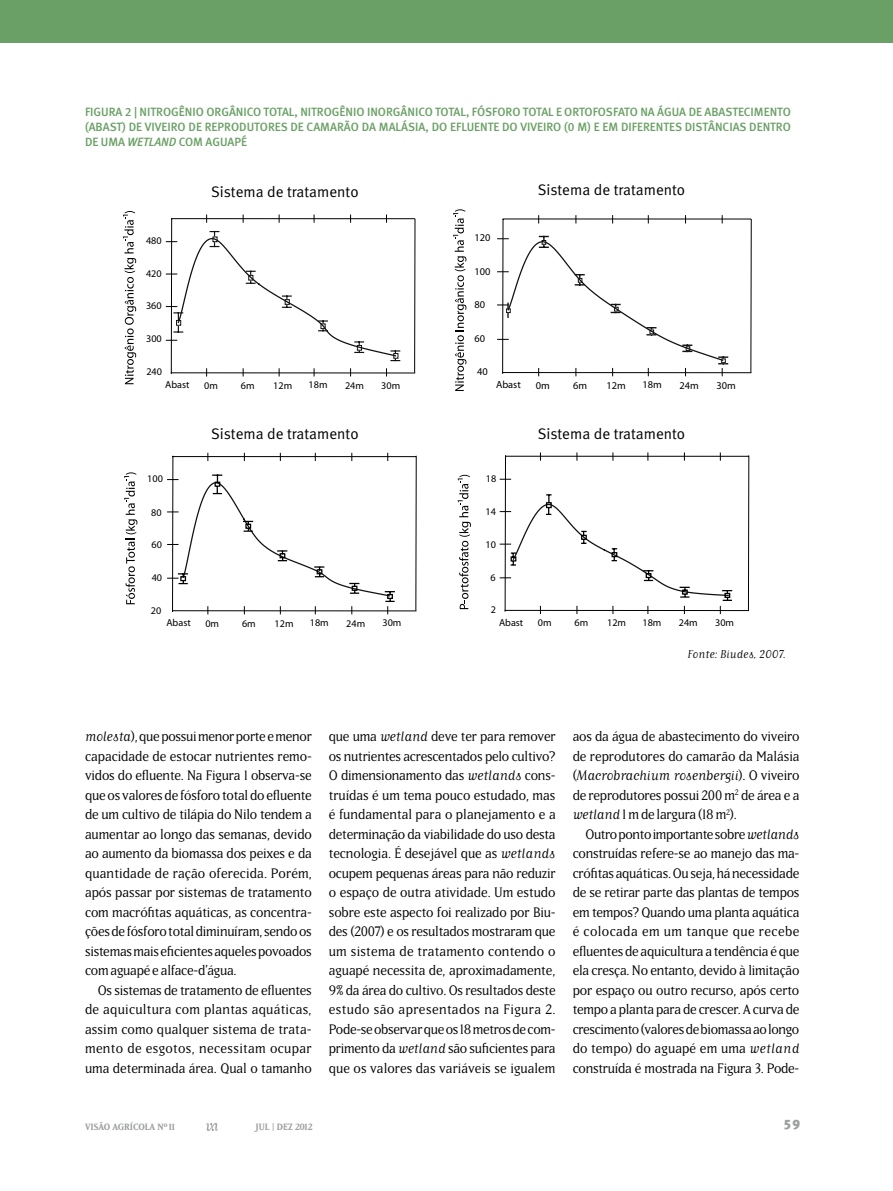
<style>
.page{position:relative;width:893px;height:1191px;background:#fff}
.page>*{position:absolute;margin:0;border:0;box-sizing:border-box;transform-origin:0 0}
.t1{font:15.3px "Meta Normal LF";color:#000}
.t2{font:13.5px/19.5px "Matrix Book Lining";letter-spacing:-.02em;color:#000;text-align:justify}
.t3{font:13.5px "Meta Black Caps Expert";color:#9c9e9f}
.t4{font:12px/15px "Meta Medium LF";color:#6aa065;text-align:justify}
.t5{font:italic 11.25px "Matrix Book Lining";color:#000}
.t6{font:10.35px "Myriad Pro";color:#000}
.t7{font:10.2px "Myriad Pro";color:#000}
.t8{font:700 9px "Matrix Book Lining";color:#9c9e9f}
.s1{font-style:italic}
</style>
<div class="page">
<svg style="left:166px;top:231px;width:234px;height:130px"></svg>
<hr style="left:171px;top:372px;width:244px;height:1px;background:#000">
<hr style="left:171px;top:219px;width:1px;height:155px;background:#000">
<hr style="left:414px;top:219px;width:1px;height:154px;background:#000">
<hr style="left:171px;top:218px;width:244px;height:1px;background:#000">
<hr style="left:502px;top:372px;width:249px;height:1px;background:#000">
<hr style="left:502px;top:219px;width:1px;height:155px;background:#000">
<hr style="left:750px;top:219px;width:2px;height:153px;background:#000">
<hr style="left:503px;top:219px;width:248px;height:1px;background:#000">
<svg style="left:497px;top:236px;width:231px;height:140px"></svg>
<hr style="left:505px;top:610px;width:244px;height:1px;background:#000">
<hr style="left:505px;top:455px;width:1px;height:156px;background:#000">
<hr style="left:748px;top:455px;width:1px;height:155px;background:#000">
<hr style="left:505px;top:456px;width:244px;height:1px;background:#000">
<svg style="left:500px;top:493px;width:233px;height:121px"></svg>
<hr style="left:172px;top:610px;width:244px;height:1px;background:#000">
<hr style="left:172px;top:456px;width:1px;height:156px;background:#000">
<hr style="left:415px;top:456px;width:2px;height:154px;background:#000">
<hr style="left:172px;top:456px;width:244px;height:1px;background:#000">
<svg style="left:167px;top:474px;width:228px;height:140px"></svg>
<svg style="left:123px;top:211px;width:13px;height:173px"></svg>
<svg style="left:124px;top:472px;width:13px;height:132px"></svg>
<svg style="left:453px;top:209px;width:13px;height:182px"></svg>
<svg style="left:458px;top:475px;width:13px;height:134px"></svg>
<div style="left:0;top:0;width:893px;height:43px;background:#6aa065"></div>
<svg style="left:206px;top:1123px;width:11px;height:7px"></svg>
<p class="t4" style="left:85px;top:104px;width:707px">FIGURA 2 | N ITROGÊNIO ORGÂNICO TOTAL, NITROGÊNIO INORGÂNICO TOTAL, FÓSFORO TOTAL E ORTOFOSFATO NA ÁGUA DE ABASTECIMENTO (ABAST) DE VIVEIRO DE REPRODUTORES DE CAMARÃO DA MALÁSIA, DO EFLUENTE DO VIVEIRO (0 M) E EM DIFERENTES DISTÂNCIAS DENTRO DE UMA <span class="s1">WETLAND</span> COM AGUAPÉ</p>
<p class="t1" style="left:211px;top:183px;width:149px">Sistema de tratamento</p>
<p class="t1" style="left:538px;top:181px;width:149px">Sistema de tratamento</p>
<p class="t7" style="left:146px;top:234px;width:17px">480</p>
<p class="t6" style="left:475px;top:231px;width:17px">120</p>
<p class="t7" style="left:146px;top:267px;width:17px">420</p>
<p class="t6" style="left:475px;top:265px;width:17px">100</p>
<p class="t7" style="left:146px;top:300px;width:17px">360</p>
<p class="t6" style="left:475px;top:298px;width:12px">80</p>
<p class="t7" style="left:146px;top:332px;width:17px">300</p>
<p class="t6" style="left:474px;top:332px;width:12px">60</p>
<p class="t7" style="left:146px;top:365px;width:17px">240</p>
<p class="t6" style="left:477px;top:365px;width:12px">40</p>
<p class="t7" style="left:165px;top:378px;width:26px">Abast</p>
<p class="t7" style="left:204px;top:379px;width:15px">0m</p>
<p class="t7" style="left:241px;top:379px;width:15px">6m</p>
<p class="t7" style="left:273px;top:379px;width:20px">12m</p>
<p class="t7" style="left:309px;top:378px;width:20px">18m</p>
<p class="t7" style="left:345px;top:379px;width:20px">24m</p>
<p class="t7" style="left:381px;top:379px;width:20px">30m</p>
<p class="t6" style="left:496px;top:378px;width:26px">Abast</p>
<p class="t6" style="left:536px;top:379px;width:15px">0m</p>
<p class="t6" style="left:573px;top:379px;width:15px">6m</p>
<p class="t6" style="left:606px;top:379px;width:21px">12m</p>
<p class="t6" style="left:642px;top:378px;width:21px">18m</p>
<p class="t6" style="left:679px;top:379px;width:21px">24m</p>
<p class="t6" style="left:716px;top:379px;width:21px">30m</p>
<p class="t1" style="left:211px;top:424px;width:149px">Sistema de tratamento</p>
<p class="t1" style="left:538px;top:424px;width:149px">Sistema de tratamento</p>
<p class="t7" style="left:147px;top:473px;width:17px">100</p>
<p class="t7" style="left:486px;top:472px;width:12px">18</p>
<p class="t7" style="left:151px;top:506px;width:12px">80</p>
<p class="t7" style="left:486px;top:505px;width:12px">14</p>
<p class="t7" style="left:152px;top:538px;width:12px">60</p>
<p class="t7" style="left:486px;top:538px;width:12px">10</p>
<p class="t7" style="left:152px;top:571px;width:12px">40</p>
<p class="t7" style="left:490px;top:571px;width:7px">6</p>
<p class="t7" style="left:151px;top:604px;width:12px">20</p>
<p class="t7" style="left:491px;top:603px;width:7px">2</p>
<p class="t7" style="left:166px;top:616px;width:26px">Abast</p>
<p class="t7" style="left:205px;top:617px;width:15px">0m</p>
<p class="t7" style="left:242px;top:617px;width:15px">6m</p>
<p class="t7" style="left:275px;top:617px;width:20px">12m</p>
<p class="t7" style="left:310px;top:616px;width:20px">18m</p>
<p class="t7" style="left:346px;top:617px;width:20px">24m</p>
<p class="t7" style="left:383px;top:616px;width:20px">30m</p>
<p class="t7" style="left:499px;top:616px;width:26px">Abast</p>
<p class="t7" style="left:538px;top:617px;width:15px">0m</p>
<p class="t7" style="left:575px;top:617px;width:15px">6m</p>
<p class="t7" style="left:607px;top:616px;width:20px">12m</p>
<p class="t7" style="left:642px;top:616px;width:20px">18m</p>
<p class="t7" style="left:679px;top:616px;width:20px">24m</p>
<p class="t7" style="left:715px;top:616px;width:20px">30m</p>
<p class="t5" style="left:687px;top:647px;width:100px">Fonte: Biudes, 2007.</p>
<p class="t2" style="left:85px;top:726px;width:228px"><span class="s1">molesta</span>), que possui menor porte e menor capacidade de estocar nutrientes remo&shy;vidos do efluente. Na Figura 1 observa-se que os valores de fósforo total do efluente de um cultivo de tilápia do Nilo tendem a aumentar ao longo das semanas, devido ao aumento da biomassa dos peixes e da quantidade de ração oferecida. Porém, após passar por sistemas de tratamento com macrófitas aquáticas, as concentra&shy;ções de fósforo total diminuíram, sendo os sistemas mais eficientes aqueles povoados com aguapé e alface-d’água.</p>
<p class="t2" style="left:85px;top:980px;width:228px;text-indent:13px">Os sistemas de tratamento de efluentes de aquicultura com plantas aquáticas, assim como qualquer sistema de trata&shy;mento de esgotos, necessitam ocupar uma determinada área. Qual o tamanho</p>
<p class="t2" style="left:329px;top:726px;width:228px">que uma <span class="s1">wetland</span> deve ter para remover os nutrientes acrescentados pelo cultivo?<br>O dimensionamento das <span class="s1">wetlands</span> cons&shy;truídas é um tema pouco estudado, mas é fundamental para o planejamento e a determinação da viabilidade do uso desta tecnologia. É desejável que as <span class="s1">wetlands </span>ocupem pequenas áreas para não reduzir o espaço de outra atividade. Um estudo sobre este aspecto foi realizado por Biu&shy;des (2007) e os resultados mostraram que um sistema de tratamento contendo o aguapé necessita de, aproximadamente, 9% da área do cultivo. Os resultados deste estudo são apresentados na Figura 2.<br>Pode-se observar que os 18 metros de com&shy;primento da <span class="s1">wetland</span> são suficientes para que os valores das variáveis se igualem</p>
<p class="t2" style="left:573px;top:726px;width:228px">aos da água de abastecimento do viveiro de reprodutores do camarão da Malásia (<span class="s1">Macrobrachium rosenbergii</span>). O viveiro de reprodutores possui 200 m<sup>2</sup> de área e a <span class="s1">wetland</span> 1 m de largura (18 m<sup>2</sup>).</p>
<p class="t2" style="left:573px;top:824px;width:228px;text-indent:13px">Outro ponto importante sobre <span class="s1">wetlands </span>construídas refere-se ao manejo das ma&shy;crófitas aquáticas. Ou seja, há necessidade de se retirar parte das plantas de tempos em tempos? Quando uma planta aquática é colocada em um tanque que recebe efluentes de aquicultura a tendência é que ela cresça. No entanto, devido à limitação por espaço ou outro recurso, após certo tempo a planta para de crescer. A curva de crescimento (valores de biomassa ao longo do tempo) do aguapé em uma <span class="s1">wetland </span>construída é mostrada na Figura 3. Pode-</p>
<p class="t8" style="left:85px;top:1121px;width:92px">VISÃO AGRÍCOLA Nº11</p>
<p class="t8" style="left:255px;top:1121px;width:59px">JUL | DEZ 2012</p>
<p class="t3" style="left:784px;top:1116px;width:18px">59</p>
</div>
